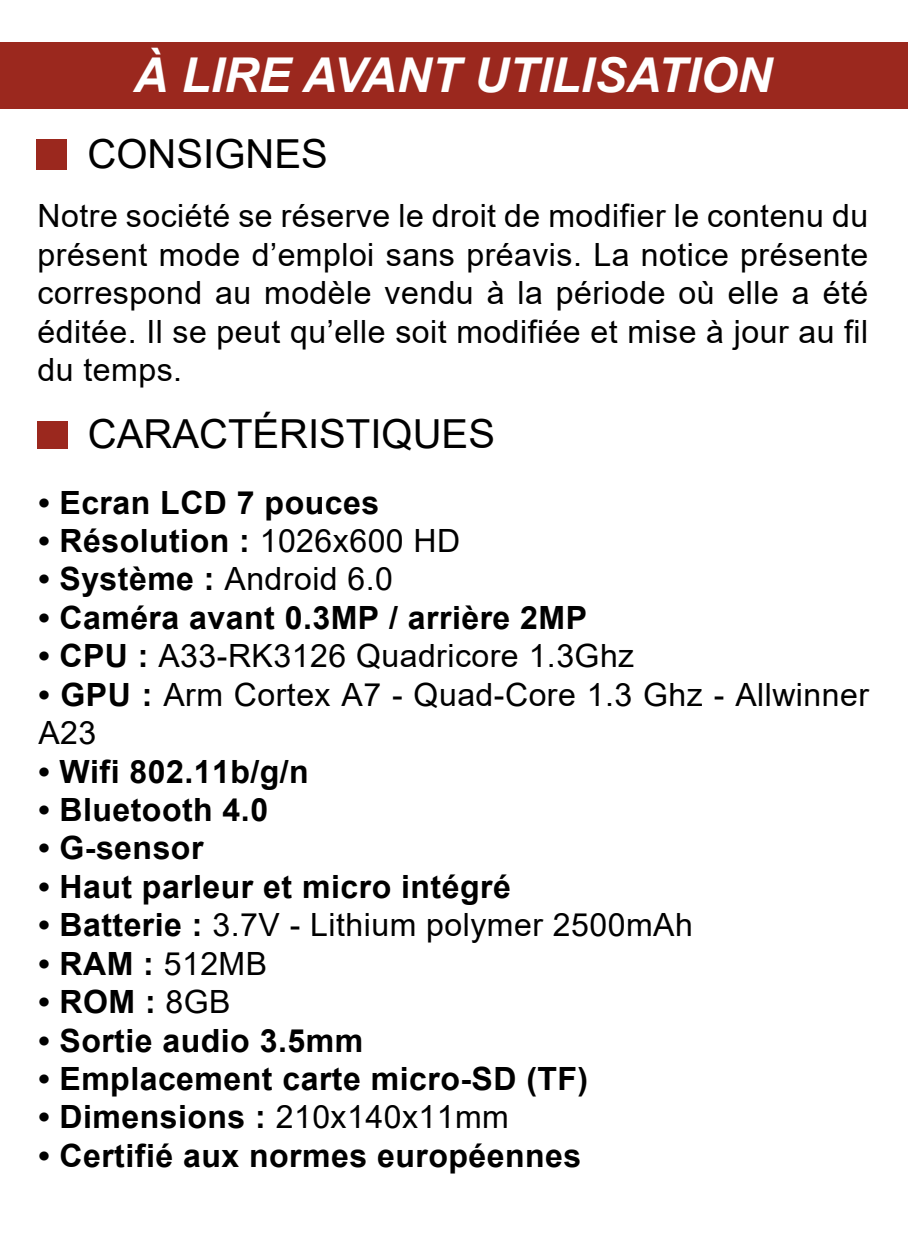
<style>
.page{position:relative;width:908px;height:1248px;background:#fff}
.page>*{position:absolute;margin:0;border:0;box-sizing:border-box;transform-origin:0 0}
.t1{font:italic 700 48px "Arial";color:#fff}
.t2{font:40px "Arial";color:#000}
.t3{font:32px/38.4px "Arial";letter-spacing:.015em;color:#000;text-align:justify}
.t4{font:700 32px "Arial";letter-spacing:.015em;color:#000}
.s1{font-weight:400}
.s2{font-weight:700}
</style>
<div class="page">
<div style="left:0;top:43px;width:907px;height:66px;background:#9b281e"></div>
<div style="left:36px;top:139px;width:31px;height:30px;background:#9b281e"></div>
<div style="left:37px;top:421px;width:30px;height:28px;background:#9b281e"></div>
<h1 class="t1" style="left:133px;top:43px;width:640px">À LIRE AVANT UTILISATION</h1>
<p class="t2" style="left:87px;top:127px;width:242px">CONSIGNES</p>
<p class="t3" style="left:38px;top:196px;width:831px">Notre société se réserve le droit de modifier le contenu du présent mode d’emploi sans préavis. La notice présente correspond au modèle vendu à la période où elle a été éditée. Il se peut qu’elle soit modifiée et mise à jour au fil du temps.</p>
<p class="t2" style="left:88px;top:407px;width:408px">CARACTÉRISTIQUES</p>
<p class="t4" style="left:38px;top:480px;width:342px">• Ecran LCD 7 pouces</p>
<p class="t4" style="left:38px;top:518px;width:423px">• Résolution : <span class="s1">1026x600 HD</span></p>
<p class="t3" style="left:38px;top:559px;width:356px"><span class="s2">• Système :</span> Android 6.0</p>
<p class="t4" style="left:38px;top:595px;width:550px">• Caméra avant 0.3MP / arrière 2MP</p>
<p class="t3" style="left:38px;top:636px;width:597px"><span class="s2">• CPU :</span> A33-RK3126 Quadricore 1.3Ghz</p>
<p class="t3" style="left:38px;top:675px;width:831px"><span class="s2">• GPU :</span> Arm Cortex A7 - Quad-Core 1.3 Ghz - Allwinner<br>A23</p>
<p class="t4" style="left:38px;top:748px;width:272px">• Wifi 802.11b/g/n</p>
<p class="t4" style="left:38px;top:787px;width:231px">• Bluetooth 4.0</p>
<p class="t4" style="left:38px;top:825px;width:166px">• G-sensor</p>
<p class="t4" style="left:38px;top:864px;width:473px">• Haut parleur et micro intégré</p>
<p class="t3" style="left:38px;top:905px;width:655px"><span class="s2">• Batterie :</span> 3.7V - Lithium polymer 2500mAh</p>
<p class="t4" style="left:38px;top:940px;width:230px">• RAM : <span class="s1">512MB</span></p>
<p class="t4" style="left:38px;top:979px;width:194px">• ROM : <span class="s1">8GB</span></p>
<p class="t4" style="left:38px;top:1017px;width:326px">• Sortie audio 3.5mm</p>
<p class="t4" style="left:38px;top:1056px;width:551px">• Emplacement carte micro-SD (TF)</p>
<p class="t4" style="left:38px;top:1094px;width:472px">• Dimensions : <span class="s1">210x140x11mm</span></p>
<p class="t4" style="left:38px;top:1132px;width:544px">• Certifié aux normes européennes</p>
</div>
